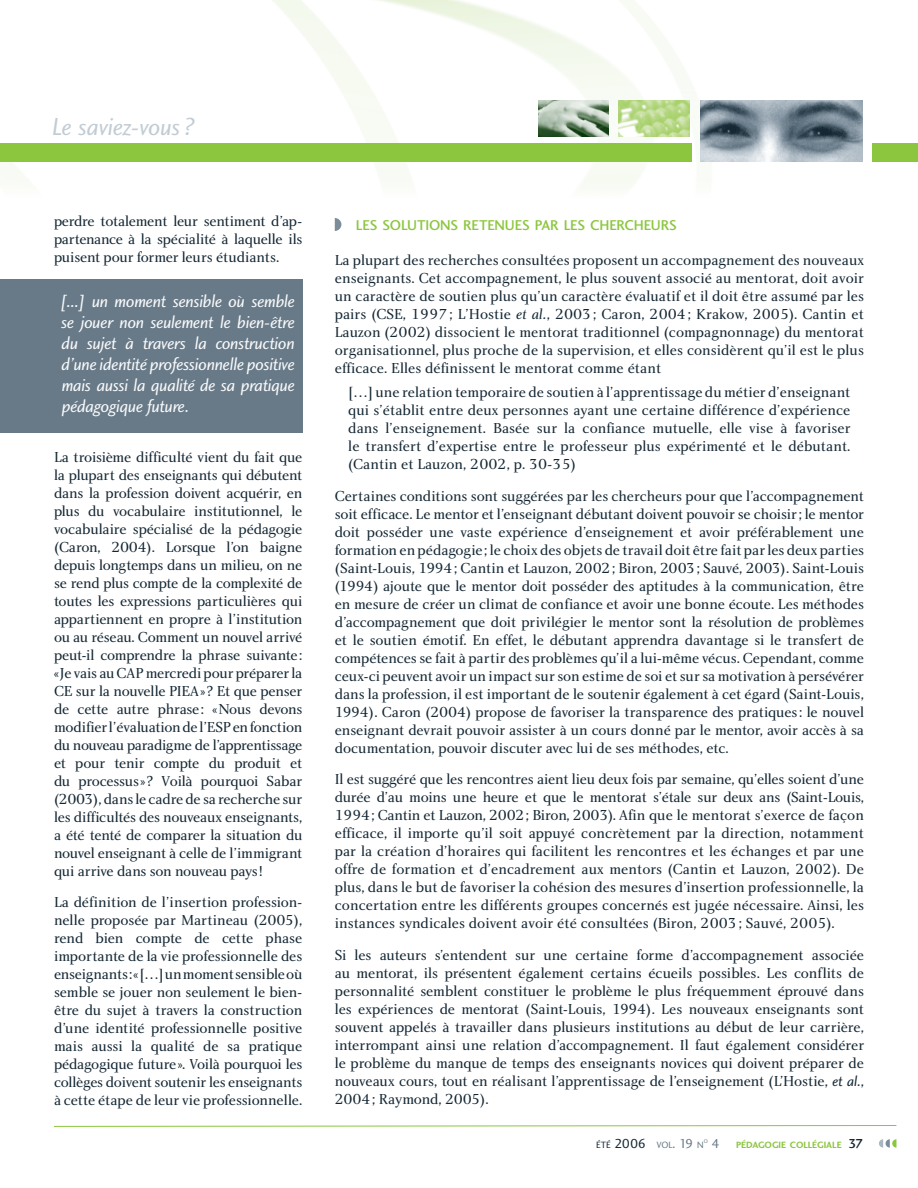
<style>
.page{position:relative;width:918px;height:1188px;background:#fff}
.page>*{position:absolute;margin:0;border:0;box-sizing:border-box;transform-origin:0 0}
.t1{font:25.5px "Charlotte Sans Book Italic Plain";letter-spacing:-.02em;color:#c2ccd4}
.t2{font:18px/21px "Charlotte Sans Book Italic Plain";letter-spacing:-.02em;color:#f9fafb;text-align:justify}
.t3{font:15px/18px "Charlotte Book Plain";letter-spacing:-.005em;color:#142733;text-align:justify}
.t4{font:14.7px "Charlotte Sans Medium Plain";letter-spacing:-.01em;color:#8cc63f}
.t5{font:13.5px "Charlotte Sans Book Plain";letter-spacing:-.05em;color:#142733}
.t6{font:9.45px "Charlotte Sans Bold Plain";color:#8cc63f}
.t7{font:5.55px "Charlotte Sans Book Plain";color:#687a88}
.s1{font-family:"Charlotte Book Italic Plain"}
.s2{font-family:"Charlotte Sans Book Italic Plain"}
.s3{font-size:9.45px}
.s4{font-size:9.45px;color:#687a88}
.s5{color:#687a88}
.s6{font-family:"Charlotte Sans Book Plain";font-size:13.5px;color:#687a88}
.s7{font-family:"Charlotte Sans Medium Plain";font-size:13.5px;color:#142733}
</style>
<div class="page">
<div style="left:0;top:279px;width:302px;height:154px;background:#687a88"></div>
<svg style="left:335px;top:218px;width:6px;height:13px"></svg>
<svg style="left:879px;top:1139px;width:17px;height:9px"></svg>
<img style="left:0;top:0;width:918px;height:188px">
<svg style="left:54px;top:1125px;width:843px;height:2px;background:#c4e19e"></svg>
<img style="left:701px;top:101px;width:162px;height:61px">
<img style="left:619px;top:101px;width:70px;height:36px">
<img style="left:538px;top:101px;width:71px;height:36px">
<div style="left:872px;top:144px;width:46px;height:18px;background:#8cc63f"></div>
<div style="left:0;top:144px;width:691px;height:18px;background:#8cc63f"></div>
<h1 class="t1" style="left:52px;top:116px;width:145px">Le saviez-vous ?</h1>
<p class="t3" style="left:54px;top:213px;width:250px">perdre totalement leur sentiment d’ap&shy;partenance à la spécialité à laquelle ils puisent pour former leurs étudiants.</p>
<p class="t2" style="left:60px;top:292px;width:236px">[...] un moment sensible où semble se jouer non seulement le bien-être du sujet à travers la construction d’une identité professionnelle positive mais aussi la qualité de sa pratique pédagogique future.</p>
<p class="t3" style="left:54px;top:449px;width:250px">La troisième difficulté vient du fait que la plupart des enseignants qui débutent dans la profession doivent acquérir, en plus du vocabulaire institutionnel, le vocabulaire spécialisé de la pédagogie (Caron, 2004). Lorsque l’on baigne depuis longtemps dans un milieu, on ne se rend plus compte de la complexité de toutes les expressions particulières qui appartiennent en propre à l’institution ou au réseau. Comment un nouvel arrivé peut-il comprendre la phrase suivante : « Je vais au CAP mercredi pour préparer la CE sur la nouvelle PIEA » ? Et que penser de cette autre phrase : « Nous devons modifier l’évaluation de l’ESP en fonction du nouveau paradigme de l’apprentissage et pour tenir compte du produit et du processus » ? Voilà pourquoi Sabar (2003), dans le cadre de sa recherche sur les difficultés des nouveaux enseignants, a été tenté de comparer la situation du nouvel enseignant à celle de l’immigrant qui arrive dans son nouveau pays !</p>
<p class="t3" style="left:54px;top:895px;width:250px">La définition de l’insertion profession&shy;nelle proposée par Martineau (2005), rend bien compte de cette phase importante de la vie professionnelle des enseignants : « […] un moment sensible où semble se jouer non seulement le bien&shy;être du sujet à travers la construction d’une identité professionnelle positive mais aussi la qualité de sa pratique pédagogique future ». Voilà pourquoi les collèges doivent soutenir les enseignants à cette étape de leur vie professionnelle.</p>
<p class="t4" style="left:356px;top:219px;width:323px">LES SOLUTIONS RETENUES PAR LES CHERCHEURS</p>
<p class="t3" style="left:335px;top:252px;width:531px">La plupart des recherches consultées proposent un accompagnement des nouveaux enseignants. Cet accompagnement, le plus souvent associé au mentorat, doit avoir un caractère de soutien plus qu’un caractère évaluatif et il doit être assumé par les pairs (CSE, 1997 ; L’Hostie <span class="s1">et al.</span>, 2003 ; Caron, 2004 ; Krakow, 2005). Cantin et Lauzon (2002) dissocient le mentorat traditionnel (compagnonnage) du mentorat organisationnel, plus proche de la supervision, et elles considèrent qu’il est le plus efficace. Elles définissent le mentorat comme étant</p>
<p class="t3" style="left:348px;top:385px;width:504px">[…] une relation temporaire de soutien à l’apprentissage du métier d’enseignant qui s’établit entre deux personnes ayant une certaine différence d’expérience dans l’enseignement. Basée sur la confiance mutuelle, elle vise à favoriser le transfert d’expertise entre le professeur plus expérimenté et le débutant. (Cantin et Lauzon, 2002, p. 30-35)</p>
<p class="t3" style="left:335px;top:488px;width:531px">Certaines conditions sont suggérées par les chercheurs pour que l’accompagnement soit efficace. Le mentor et l’enseignant débutant doivent pouvoir se choisir ; le mentor doit posséder une vaste expérience d’enseignement et avoir préférablement une formation en pédagogie ; le choix des objets de travail doit être fait par les deux parties (Saint-Louis, 1994 ; Cantin et Lauzon, 2002 ; Biron, 2003 ; Sauvé, 2003). Saint-Louis (1994) ajoute que le mentor doit posséder des aptitudes à la communication, être en mesure de créer un climat de confiance et avoir une bonne écoute. Les méthodes d’accompagnement que doit privilégier le mentor sont la résolution de problèmes et le soutien émotif. En effet, le débutant apprendra davantage si le transfert de compétences se fait à partir des problèmes qu’il a lui-même vécus. Cependant, comme ceux-ci peuvent avoir un impact sur son estime de soi et sur sa motivation à persévérer dans la profession, il est important de le soutenir également à cet égard (Saint-Louis, 1994). Caron (2004) propose de favoriser la transparence des pratiques : le nouvel enseignant devrait pouvoir assister à un cours donné par le mentor, avoir accès à sa documentation, pouvoir discuter avec lui de ses méthodes, etc.</p>
<p class="t3" style="left:335px;top:772px;width:531px">Il est suggéré que les rencontres aient lieu deux fois par semaine, qu’elles soient d’une durée d’au moins une heure et que le mentorat s’étale sur deux ans (Saint-Louis, 1994 ; Cantin et Lauzon, 2002 ; Biron, 2003). Afin que le mentorat s’exerce de façon efficace, il importe qu’il soit appuyé concrètement par la direction, notamment par la création d’horaires qui facilitent les rencontres et les échanges et par une offre de formation et d’encadrement aux mentors (Cantin et Lauzon, 2002). De plus, dans le but de favoriser la cohésion des mesures d’insertion professionnelle, la concertation entre les différents groupes concernés est jugée nécessaire. Ainsi, les instances syndicales doivent avoir été consultées (Biron, 2003 ; Sauvé, 2005).</p>
<p class="t3" style="left:335px;top:947px;width:531px">Si les auteurs s’entendent sur une certaine forme d’accompagnement associée au mentorat, ils présentent également certains écueils possibles. Les conflits de personnalité semblent constituer le problème le plus fréquemment éprouvé dans les expériences de mentorat (Saint-Louis, 1994). Les nouveaux enseignants sont souvent appelés à travailler dans plusieurs institutions au début de leur carrière, interrompant ainsi une relation d’accompagnement. Il faut également considérer le problème du manque de temps des enseignants novices qui doivent préparer de nouveaux cours, tout en réalisant l’apprentissage de l’enseignement (L’Hostie, <span class="s2">et al.</span>, 2004 ; Raymond, 2005).</p>
<p class="t5" style="left:596px;top:1138px;width:109px"><span class="s3">ÉTÉ</span> 2006 <span class="s4">VOL</span><span class="s5">. 19</span> <span class="s4">N</span></p>
<p class="t7" style="left:704px;top:1139px;width:6px">O</p>
<p class="t6" style="left:712px;top:1141px;width:153px"><span class="s6">4</span> PÉDAGOGIE COLLÉGIALE <span class="s7">37</span></p>
</div>
